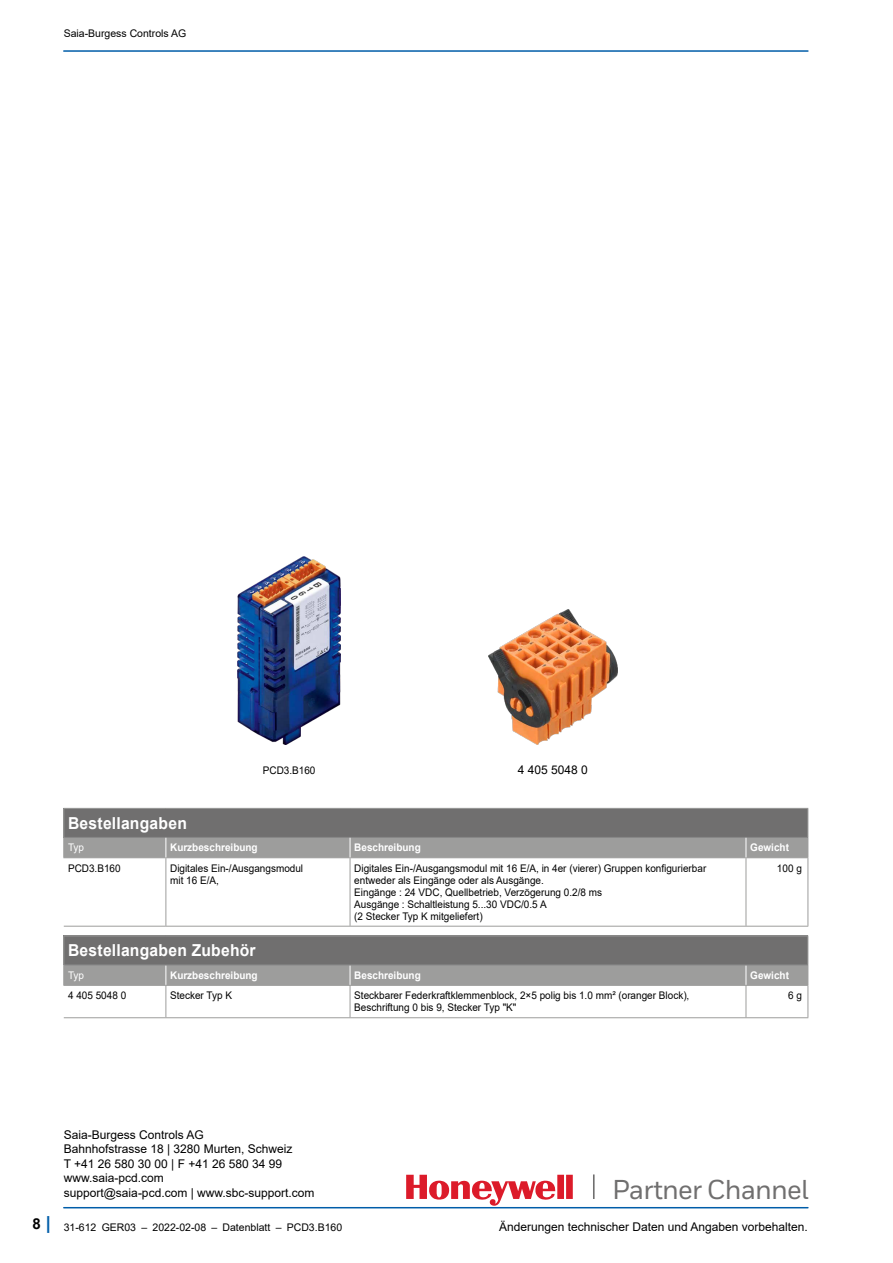
<style>
.page{position:relative;width:893px;height:1263px;background:#fff}
.page>*{position:absolute;margin:0;border:0;box-sizing:border-box;transform-origin:0 0}
.t1{font:500 27.3px "Honeywell Sans";letter-spacing:-.03em;color:#706f6f}
.Tables__Order_11_12p{font:700 16.5px "Arial";letter-spacing:.015em;color:#fff;scale:.95 1}
.t2{font:700 15px "Arial";color:#000}
.Tabellenfliesstext{font:12px/14.4px "Arial";color:#000}
.Tables__Order_Row_De{font:10.5px/12px "Arial";color:#000;scale:.95 1}
.Tables__Order_Column{font:700 10.5px "Arial";color:#fff;scale:.95 1}
.Tables__Order_Row_De-2{font:10.5px "Arial";color:#000}
.Tables__Data-Row__7{font:10.5px "Arial";letter-spacing:-.025em;color:#fff;scale:.95 1}
.s1{font-size:18px;color:#005da9}
</style>
<div class="page">
<hr style="left:593px;top:1174px;width:2px;height:25px;background:#706f6f">
<svg style="left:406px;top:1175px;width:167px;height:31px"></svg>
<hr style="left:64px;top:1207px;width:744px;height:1px;background:#005da9">
<hr style="left:64px;top:50px;width:744px;height:2px;background:#005da9">
<img style="left:488px;top:609px;width:129px;height:135px">
<img style="left:238px;top:556px;width:103px;height:188px">
<hr style="left:166px;top:858px;width:1px;height:68px;background:#9d9d9c">
<hr style="left:350px;top:858px;width:1px;height:68px;background:#9d9d9c">
<hr style="left:746px;top:858px;width:1px;height:68px;background:#9d9d9c">
<hr style="left:807px;top:858px;width:1px;height:68px;background:#9d9d9c">
<hr style="left:64px;top:926px;width:102px;height:1px;background:#9d9d9c">
<hr style="left:166px;top:926px;width:184px;height:1px;background:#9d9d9c">
<hr style="left:350px;top:926px;width:396px;height:1px;background:#9d9d9c">
<hr style="left:746px;top:926px;width:62px;height:1px;background:#9d9d9c">
<hr style="left:63px;top:808px;width:103px;height:1px;background:#9d9d9c">
<hr style="left:166px;top:808px;width:184px;height:1px;background:#9d9d9c">
<hr style="left:350px;top:808px;width:396px;height:1px;background:#9d9d9c">
<hr style="left:746px;top:808px;width:62px;height:1px;background:#9d9d9c">
<svg style="left:63px;top:809px;width:745px;height:49px;background:#838282"></svg>
<hr style="left:63px;top:985px;width:103px;height:1px;background:#9d9d9c">
<hr style="left:166px;top:985px;width:184px;height:1px;background:#9d9d9c">
<hr style="left:350px;top:985px;width:396px;height:1px;background:#9d9d9c">
<hr style="left:746px;top:985px;width:62px;height:1px;background:#9d9d9c">
<hr style="left:166px;top:986px;width:1px;height:31px;background:#9d9d9c">
<hr style="left:350px;top:986px;width:1px;height:31px;background:#9d9d9c">
<hr style="left:746px;top:986px;width:1px;height:31px;background:#9d9d9c">
<hr style="left:807px;top:986px;width:1px;height:31px;background:#9d9d9c">
<hr style="left:64px;top:1017px;width:102px;height:1px;background:#9d9d9c">
<hr style="left:166px;top:1017px;width:184px;height:1px;background:#9d9d9c">
<hr style="left:350px;top:1017px;width:396px;height:1px;background:#9d9d9c">
<hr style="left:746px;top:1017px;width:62px;height:1px;background:#9d9d9c">
<hr style="left:63px;top:935px;width:103px;height:1px;background:#9d9d9c">
<hr style="left:166px;top:935px;width:184px;height:1px;background:#9d9d9c">
<hr style="left:350px;top:935px;width:396px;height:1px;background:#9d9d9c">
<hr style="left:746px;top:935px;width:62px;height:1px;background:#9d9d9c">
<svg style="left:63px;top:936px;width:745px;height:49px;background:#838282"></svg>
<p class="Tables__Order_Row_De-2" style="left:64px;top:26px;width:124px">Saia-Burgess Controls AG</p>
<p class="Tables__Order_Row_De" style="left:263px;top:764px;width:57px">PCD3.B160</p>
<p class="Tabellenfliesstext" style="left:518px;top:762px;width:72px">4 405 5048 0</p>
<p class="Tables__Order_11_12p" style="left:68px;top:811px;width:127px">Bestellangaben</p>
<p class="Tables__Data-Row__7" style="left:68px;top:840px;width:18px">Typ</p>
<p class="Tables__Order_Column" style="left:170px;top:840px;width:94px">Kurzbeschreibung</p>
<p class="Tables__Order_Column" style="left:354px;top:840px;width:72px">Beschreibung</p>
<p class="Tables__Order_Column" style="left:750px;top:840px;width:42px">Gewicht</p>
<p class="Tables__Order_Row_De" style="left:68px;top:862px;width:57px">PCD3.B160</p>
<p class="Tables__Order_Row_De" style="left:170px;top:862px;width:142px">Digitales Ein-/Ausgangsmodul mit 16 E/A,</p>
<p class="Tables__Order_Row_De" style="left:354px;top:862px;width:372px">Digitales Ein-/Ausgangsmodul mit 16 E/A, in 4er (vierer) Gruppen konfigurierbar entweder als Eingänge oder als Ausgänge.</p>
<p class="Tables__Order_Row_De" style="left:354px;top:886px;width:262px">Eingänge : 24 VDC, Quellbetrieb, Verzögerung 0.2/8 ms</p>
<p class="Tables__Order_Row_De" style="left:354px;top:898px;width:204px">Ausgänge : Schaltleistung 5...30 VDC/0.5 A (2 Stecker Typ K mitgeliefert)</p>
<p class="Tables__Order_Row_De" style="left:777px;top:862px;width:28px">100 g</p>
<p class="Tables__Order_11_12p" style="left:68px;top:939px;width:199px">Bestellangaben Zubehör</p>
<p class="Tables__Data-Row__7" style="left:68px;top:968px;width:18px">Typ</p>
<p class="Tables__Order_Column" style="left:170px;top:968px;width:94px">Kurzbeschreibung</p>
<p class="Tables__Order_Column" style="left:354px;top:968px;width:72px">Beschreibung</p>
<p class="Tables__Order_Column" style="left:750px;top:968px;width:42px">Gewicht</p>
<p class="Tables__Order_Row_De" style="left:68px;top:989px;width:63px">4 405 5048 0</p>
<p class="Tables__Order_Row_De" style="left:170px;top:989px;width:67px">Stecker Typ K</p>
<p class="Tables__Order_Row_De" style="left:354px;top:989px;width:354px">Steckbarer Federkraftklemmenblock, 2×5 polig bis 1.0 mm² (oranger Block),<br>Beschriftung 0 bis 9, Stecker Typ "K"</p>
<p class="Tables__Order_Row_De" style="left:788px;top:989px;width:16px">6 g</p>
<h3 class="t2" style="left:33px;top:1213px;width:20px">8 <span class="s1">|</span></h3>
<p class="Tabellenfliesstext" style="left:64px;top:1127px;width:252px">Saia-Burgess Controls AG<br>Bahnhofstrasse 18 | 3280 Murten, Schweiz<br>T +41 26 580 30 00 | F +41 26 580 34 99 www.saia-pcd.com<br>support@saia-pcd.com | www.sbc-support.com</p>
<p class="Tables__Order_Row_De-2" style="left:64px;top:1220px;width:280px">31-612 GER03 – 2022-02-08 – Datenblatt – PCD3.B160</p>
<h1 class="t1" style="left:612px;top:1173px;width:198px">Partner Channel</h1>
<p class="Tabellenfliesstext" style="left:499px;top:1220px;width:310px">Änderungen technischer Daten und Angaben vorbehalten.</p>
</div>
